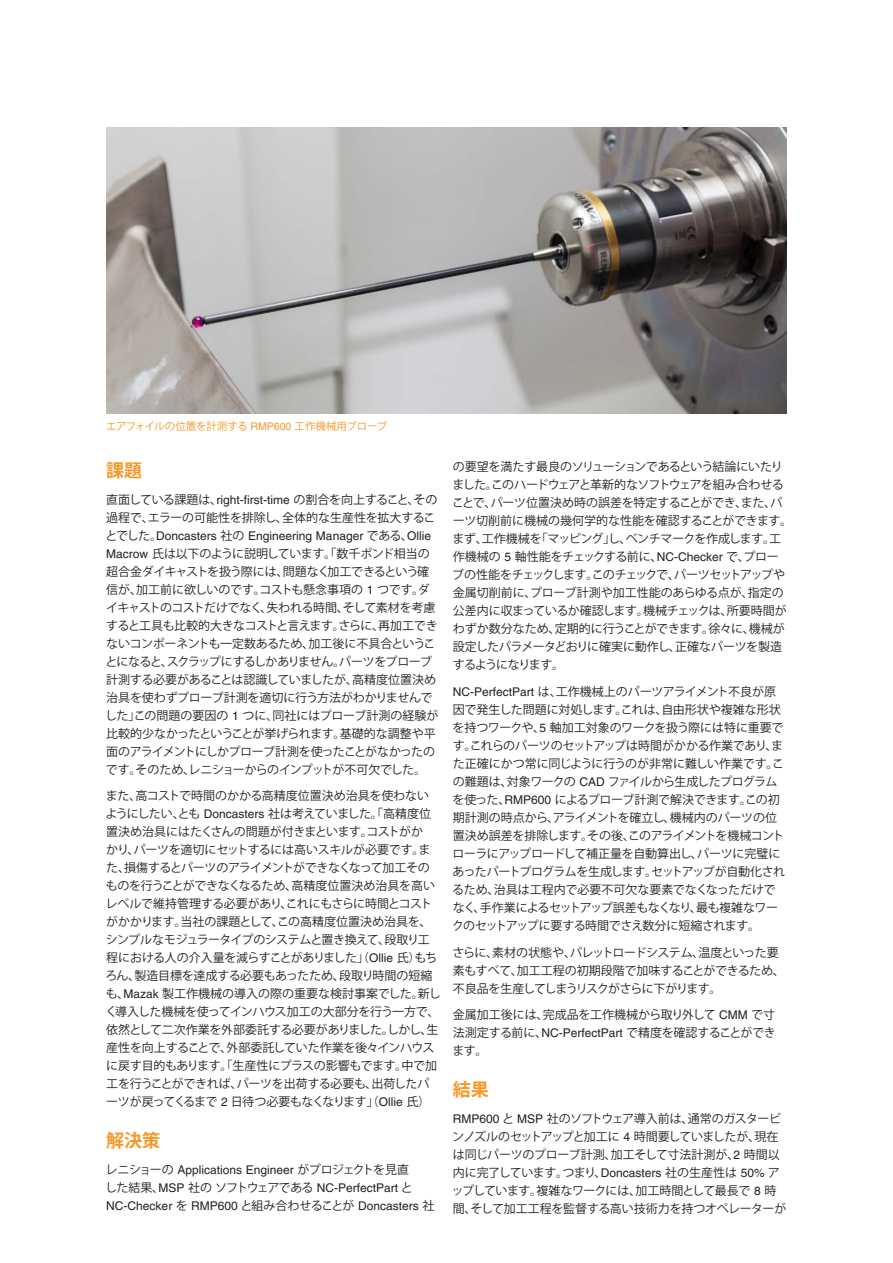
<style>
.page{position:relative;width:893px;height:1263px;background:#fff}
.page>*{position:absolute;margin:0;border:0;box-sizing:border-box;transform-origin:0 0}
.Main_body_heading_te{font:700 18px "Koz Go Std";color:#f79727}
.Main_body_text_8pt{font:12px/18px "Koz Go Std";letter-spacing:-.03em;color:#231f20}
.Main_body_text_8pt-2{font:12px/18px "Helvetica LT Pro";color:#231f20}
.Caption_text_7pt{font:10.5px "Koz Go Std";letter-spacing:-.02em;color:#f79727}
.s1{font-family:"Helvetica LT Pro"}
.s2{font-family:"Koz Go Std"}
</style>
<div class="page">
<img style="left:106px;top:128px;width:681px;height:286px">
<p class="Caption_text_7pt" style="left:106px;top:420px;width:283px">エアフォイルの位置を計測する <span class="s1">RMP600</span> 工作機械用プローブ</p>
<p class="Main_body_heading_te" style="left:106px;top:459px;width:37px">課題</p>
<p class="Main_body_text_8pt" style="left:105px;top:491px;width:335px">直面している課題は、<span class="s1">right-first-time</span> の割合を向上すること、その過程で、エラーの可能性を排除し、全体的な生産性を拡大することでした。<span class="s1">Doncasters</span> 社の <span class="s1">Engineering Manager</span> である、<span class="s1">Ollie Macrow</span> 氏は以下のように説明しています。「数千ポンド相当の超合金ダイキャストを扱う際には、問題なく加工できるという確信が、加工前に欲しいのです。コストも懸念事項の <span class="s1">1</span> つです。ダイキャストのコストだけでなく、失われる時間、そして素材を考慮すると工具も比較的大きなコストと言えます。さらに、再加工できないコンポーネントも一定数あるため、加工後に不具合ということになると、スクラップにするしかありません。パーツをプローブ計測する必要があることは認識していましたが、高精度位置決め治具を使わずプローブ計測を適切に行う方法がわかりませんでした」この問題の要因の <span class="s1">1</span> つに、同社にはプローブ計測の経験が比較的少なかったということが挙げられます。基礎的な調整や平面のアライメントにしかプローブ計測を使ったことがなかったのです。そのため、レニショーからのインプットが不可欠でした。</p>
<p class="Main_body_text_8pt" style="left:105px;top:787px;width:337px">また、高コストで時間のかかる高精度位置決め治具を使わないようにしたい、とも <span class="s1">Doncasters</span> 社は考えていました。「高精度位置決め治具にはたくさんの問題が付きまといます。コストがか<br>かり、パーツを適切にセットするには高いスキルが必要です。また、損傷するとパーツのアライメントができなくなって加工そのものを行うことができなくなるため、高精度位置決め治具を高いレベルで維持管理する必要があり、これにもさらに時間とコストがかかります。当社の課題として、この高精度位置決め治具を、シンプルなモジュラータイプのシステムと置き換えて、段取り工程における人の介入量を減らすことがありました」（<span class="s1">Ollie</span> 氏）もちろん、製造目標を達成する必要もあったため、段取り時間の短縮も、<span class="s1">Mazak</span> 製工作機械の導入の際の重要な検討事案でした。新しく導入した機械を使ってインハウス加工の大部分を行う一方で、依然として二次作業を外部委託する必要がありました。しかし、生産性を向上することで、外部委託していた作業を後々インハウスに戻す目的もあります。「生産性にプラスの影響もでます。中で加工を行うことができれば、パーツを出荷する必要も、出荷したパーツが戻ってくるまで <span class="s1">2</span> 日待つ必要もなくなります」（<span class="s1">Ollie</span> 氏）</p>
<p class="Main_body_heading_te" style="left:106px;top:1129px;width:55px">解決策</p>
<p class="Main_body_text_8pt-2" style="left:105px;top:1160px;width:331px"><span class="s2">レニショーの</span> Applications Engineer <span class="s2">がプロジェクトを見直<br>した結果、</span>MSP <span class="s2">社のソフトウェアである</span> NC-PerfectPart <span class="s2">と<br></span>NC-Checker <span class="s2">を</span> RMP600 <span class="s2">と組み合わせることが</span> Doncasters <span class="s2">社</span></p>
<p class="Main_body_text_8pt" style="left:452px;top:458px;width:342px">の要望を満たす最良のソリューションであるという結論にいたりました。このハードウェアと革新的なソフトウェアを組み合わせることで、パーツ位置決め時の誤差を特定することができ、また、パーツ切削前に機械の幾何学的な性能を確認することができます。まず、工作機械を「マッピング」し、ベンチマークを作成します。工作機械の <span class="s1">5</span> 軸性能をチェックする前に、<span class="s1">NC-Checker</span> で、プローブの性能をチェックします。このチェックで、パーツセットアップや金属切削前に、プローブ計測や加工性能のあらゆる点が、指定の公差内に収まっているか確認します。機械チェックは、所要時間がわずか数分なため、定期的に行うことができます。徐々に、機械が設定したパラメータどおりに確実に動作し、正確なパーツを製造するようになります。</p>
<p class="Main_body_text_8pt" style="left:452px;top:683px;width:335px"><span class="s1">NC-PerfectPart</span> は、工作機械上のパーツアライメント不良が原因で発生した問題に対処します。これは、自由形状や複雑な形状を持つワークや、<span class="s1">5</span> 軸加工対象のワークを扱う際には特に重要です。これらのパーツのセットアップは時間がかかる作業であり、また正確にかつ常に同じように行うのが非常に難しい作業です。この難題は、対象ワークの <span class="s1">CAD</span> ファイルから生成したプログラムを使った、<span class="s1">RMP600</span> によるプローブ計測で解決できます。この初期計測の時点から、アライメントを確立し、機械内のパーツの位置決め誤差を排除します。その後、このアライメントを機械コントローラにアップロードして補正量を自動算出し、パーツに完璧にあったパートプログラムを生成します。セットアップが自動化されるため、治具は工程内で必要不可欠な要素でなくなっただけでなく、手作業によるセットアップ誤差もなくなり、最も複雑なワークのセットアップに要する時間でさえ数分に短縮されます。</p>
<p class="Main_body_text_8pt" style="left:452px;top:943px;width:334px">さらに、素材の状態や、パレットロードシステム、温度といった要素もすべて、加工工程の初期段階で加味することができるため、不良品を生産してしまうリスクがさらに下がります。</p>
<p class="Main_body_text_8pt" style="left:452px;top:1006px;width:325px;text-align:justify">金属加工後には、完成品を工作機械から取り外して <span class="s1">CMM</span> で寸法測定する前に、<span class="s1">NC-PerfectPart</span> で精度を確認することができます。</p>
<p class="Main_body_heading_te" style="left:453px;top:1078px;width:37px">結果</p>
<p class="Main_body_text_8pt" style="left:452px;top:1109px;width:336px"><span class="s1">RMP600</span> と <span class="s1">MSP</span> 社のソフトウェア導入前は、通常のガスタービンノズルのセットアップと加工に <span class="s1">4</span> 時間要していましたが、現在は同じパーツのプローブ計測、加工そして寸法計測が、<span class="s1">2</span> 時間以内に完了しています。つまり、<span class="s1">Doncasters</span> 社の生産性は <span class="s1">50%</span> アップしています。複雑なワークには、加工時間として最長で <span class="s1">8</span> 時間、そして加工工程を監督する高い技術力を持つオペレーターが</p>
</div>
